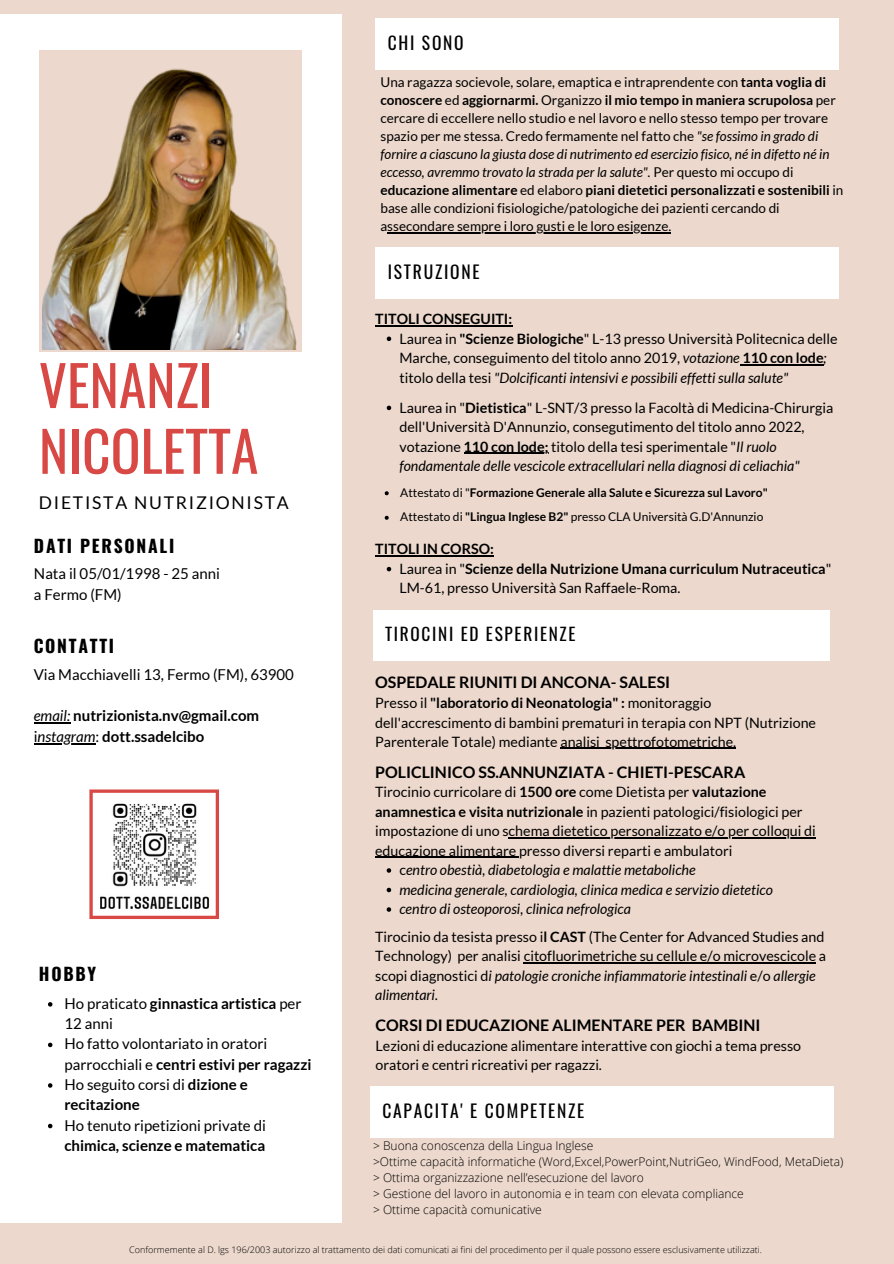
<style>
.page{position:relative;width:894px;height:1264px;background:#fff}
.page>*{position:absolute;margin:0;border:0;box-sizing:border-box;transform-origin:0 0}
.t1{font:55.5px/65.7px "Oswald";color:#d84845}
.t2{font:17.55px "Oswald";letter-spacing:.1em;color:#000}
.t3{font:700 17.55px "Oswald";letter-spacing:.1em;color:#000}
.t4{font:17.55px "Lato";letter-spacing:.1em;color:#000}
.t5{font:17.25px "Oswald";letter-spacing:.1em;color:#000}
.t6{font:700 15.9px "Lato";color:#000}
.t7{font:15px/20.2px "Lato";color:#000}
.t8{font:700 15px/21px "Lato";color:#000}
.t9{font:14.25px/19.5px "Lato";color:#000}
.t10{font:italic 14.25px/19.5px "Lato";color:#000}
.t11{font:700 14.25px "Lato";color:#000}
.t12{font:13.5px/18px "Lato";color:#000}
.t13{font:300 12px/16px "Open Sans";color:#000}
.t14{font:700 12px/24.5px "Lato";color:#000}
.t15{font:300 9px "Open Sans";color:#000}
.s1{font-weight:700}
.s2{font-style:italic}
.s3{font-weight:400;font-style:italic}
.s4{font-weight:400}
.s5{font-style:normal}
</style>
<div class="page">
<div style="left:0;top:0;width:893px;height:1263px;background:#ecd8cc"></div>
<div style="left:0;top:15px;width:341px;height:1208px;background:#fff"></div>
<div style="left:375px;top:18px;width:464px;height:52px;background:#fff"></div>
<div style="left:370px;top:1085px;width:463px;height:52px;background:#fff"></div>
<div style="left:375px;top:247px;width:464px;height:52px;background:#fff"></div>
<div style="left:373px;top:609px;width:455px;height:51px;background:#fff"></div>
<svg style="left:89px;top:789px;width:130px;height:130px"></svg>
<div style="left:39px;top:50px;width:262px;height:301px;background:#ecd8cc"></div>
<img style="left:43px;top:68px;width:254px;height:282px">
<hr style="left:34px;top:722px;width:36px;height:1px;background:#000">
<hr style="left:38px;top:743px;width:58px;height:1px;background:#000">
<hr style="left:560px;top:747px;width:39px;height:2px;background:#000">
<svg style="left:599px;top:747px;width:6px;height:2px"></svg>
<hr style="left:605px;top:747px;width:131px;height:2px;background:#000">
<svg style="left:386px;top:868px;width:5px;height:4px"></svg>
<svg style="left:386px;top:887px;width:5px;height:5px"></svg>
<svg style="left:386px;top:907px;width:5px;height:4px"></svg>
<hr style="left:508px;top:837px;width:307px;height:1px;background:#000">
<hr style="left:375px;top:856px;width:144px;height:1px;background:#000">
<hr style="left:523px;top:962px;width:293px;height:1px;background:#000">
<svg style="left:48px;top:1002px;width:4px;height:4px"></svg>
<svg style="left:48px;top:1042px;width:4px;height:5px"></svg>
<svg style="left:48px;top:1083px;width:4px;height:4px"></svg>
<svg style="left:48px;top:1123px;width:4px;height:5px"></svg>
<hr style="left:387px;top:232px;width:284px;height:1px;background:#000">
<svg style="left:386px;top:336px;width:5px;height:5px"></svg>
<hr style="left:742px;top:364px;width:81px;height:1px;background:#000">
<svg style="left:386px;top:405px;width:5px;height:5px"></svg>
<hr style="left:463px;top:452px;width:85px;height:1px;background:#000">
<svg style="left:384px;top:491px;width:4px;height:4px"></svg>
<svg style="left:384px;top:516px;width:4px;height:4px"></svg>
<svg style="left:386px;top:567px;width:5px;height:4px"></svg>
<hr style="left:375px;top:325px;width:137px;height:1px;background:#000">
<hr style="left:375px;top:555px;width:118px;height:1px;background:#000">
<p class="t2" style="left:387px;top:29px;width:77px">CHI SONO</p>
<p class="t12" style="left:380px;top:73px;width:464px">Una ragazza socievole, solare, emaptica e intraprendente con <span class="s1">tanta voglia di conoscere</span> ed <span class="s1">aggiornarmi.</span> Organizzo <span class="s1">il mio tempo in maniera scrupolosa</span> per cercare di eccellere nello studio e nel lavoro e nello stesso tempo per trovare spazio per me stessa. Credo fermamente nel fatto che <span class="s2">"se fossimo in grado di fornire a ciascuno la giusta dose di nutrimento ed esercizio fisico, né in difetto né in eccesso, avremmo trovato la strada per la salute".</span> Per questo mi occupo di <span class="s1">educazione alimentare</span> ed elaboro <span class="s1">piani dietetici personalizzati e sostenibili</span> in base alle condizioni fisiologiche/patologiche dei pazienti cercando di assecondare sempre i loro gusti e le loro esigenze.</p>
<p class="t2" style="left:387px;top:258px;width:93px">ISTRUZIONE</p>
<h1 class="t1" style="left:39px;top:350px;width:221px">VENANZI<br>NICOLETTA</h1>
<p class="t4" style="left:39px;top:492px;width:251px">DIETISTA NUTRIZIONISTA</p>
<p class="t3" style="left:34px;top:532px;width:142px">DATI PERSONALI</p>
<p class="t7" style="left:34px;top:563px;width:187px;line-height:20.7px">Nata il 05/01/1998 - 25 anni a Fermo (FM)</p>
<p class="t3" style="left:34px;top:631px;width:82px">CONTATTI</p>
<p class="t7" style="left:34px;top:664px;width:262px">Via Macchiavelli 13, Fermo (FM), 63900</p>
<p class="t8" style="left:34px;top:705px;width:227px"><span class="s3">email:</span> nutrizionista.nv@gmail.com <span class="s4">i</span><span class="s3">nstagram</span><span class="s4">:</span> dott.ssadelcibo</p>
<p class="t3" style="left:39px;top:960px;width:59px">HOBBY</p>
<p class="t7" style="left:64px;top:992px;width:248px">Ho praticato <span class="s1">ginnastica artistica</span> per<br>12 anni<br>Ho fatto volontariato in oratori parrocchiali e <span class="s1">centri estivi per ragazzi<br></span>Ho seguito corsi di <span class="s1">dizione e recitazione</span></p>
<p class="t7" style="left:64px;top:1114px;width:203px">Ho tenuto ripetizioni private di</p>
<p class="t8" style="left:64px;top:1134px;width:202px">chimica, scienze e matematica</p>
<p class="t11" style="left:375px;top:310px;width:138px">TITOLI CONSEGUITI:</p>
<p class="t9" style="left:399px;top:328px;width:439px">Laurea in <span class="s1">"Scienze Biologiche</span>" L-13 presso Università Politecnica delle<br>Marche, conseguimento del titolo anno 2019, <span class="s2">votazione</span> <span class="s1">110 con lode</span><span class="s2">; </span>titolo della tesi <span class="s2">"Dolcificanti intensivi e possibili effetti sulla salute"</span></p>
<p class="t9" style="left:399px;top:397px;width:435px">Laurea in "<span class="s1">Dietistica</span>" L-SNT/3 presso la Facoltà di Medicina-Chirurgia dell'Università D'Annunzio, consegutimento del titolo anno 2022, votazione <span class="s1">110 con lode;</span> titolo della tesi sperimentale "<span class="s2">Il ruolo fondamentale delle vescicole extracellulari nella diagnosi di celiachia"</span></p>
<p class="t14" style="left:400px;top:480px;width:369px"><span class="s4">Attestato di "</span>Formazione Generale alla Salute e Sicurezza sul Lavoro"<br><span class="s4">Attestato di</span> "Lingua Inglese B2" <span class="s4">presso CLA Università G.D'Annunzio</span></p>
<p class="t9" style="left:399px;top:558px;width:433px">Laurea in "<span class="s1">Scienze della Nutrizione Umana curriculum Nutraceutica</span>"<br>LM-61, presso Università San Raffaele-Roma.</p>
<p class="t11" style="left:375px;top:540px;width:120px">TITOLI IN CORSO:</p>
<p class="t5" style="left:385px;top:620px;width:192px">TIROCINI ED ESPERIENZE</p>
<p class="t6" style="left:375px;top:672px;width:296px">OSPEDALE RIUNITI DI ANCONA- SALESI</p>
<p class="t9" style="left:375px;top:693px;width:442px">Presso il <span class="s1">"laboratorio di Neonatologia" :</span> monitoraggio dell'accrescimento di bambini prematuri in terapia con NPT (Nutrizione<br>Parenterale Totale) mediante analisi spettrofotometriche.</p>
<p class="t6" style="left:375px;top:762px;width:371px">POLICLINICO SS.ANNUNZIATA - CHIETI-PESCARA</p>
<p class="t9" style="left:375px;top:781px;width:442px">Tirocinio curricolare di <span class="s1">1500 ore</span> come Dietista per <span class="s1">valutazione anamnestica e visita nutrizionale</span> in pazienti patologici/fisiologici per impostazione di uno schema dietetico personalizzato e/o per colloqui di educazione alimentare presso diversi reparti e ambulatori</p>
<p class="t10" style="left:399px;top:860px;width:375px"><span class="s5">c</span>entro obestià, diabetologia e malattie metaboliche<br>medicina generale, cardiologia, clinica medica e servizio dietetico centro di osteoporosi, clinica nefrologica</p>
<p class="t9" style="left:375px;top:926px;width:452px">Tirocinio da tesista presso i<span class="s1">l CAST</span> (The Center for Advanced Studies and Technology) per analisi citofluorimetriche su cellule e/o microvescicole a scopi diagnostici d<span class="s2">i patologie croniche infiammatorie intestinali</span> e/o <span class="s2">allergie alimentari.</span></p>
<p class="t6" style="left:375px;top:1015px;width:386px">CORSI DI EDUCAZIONE ALIMENTARE PER BAMBINI</p>
<p class="t9" style="left:375px;top:1036px;width:427px">Lezioni di educazione alimentare interattive con giochi a tema presso oratori e centri ricreativi per ragazzi.</p>
<p class="t2" style="left:382px;top:1096px;width:203px">CAPACITA' E COMPETENZE</p>
<p class="t13" style="left:373px;top:1136px;width:471px">&gt; Buona conoscenza della Lingua Inglese<br>&gt;Ottime capacità informatiche (Word,Excel,PowerPoint,NutriGeo, WindFood, MetaDieta) &gt; Ottima organizzazione nell’esecuzione del lavoro<br>&gt; Gestione del lavoro in autonomia e in team con elevata compliance<br>&gt; Ottime capacità comunicative</p>
<p class="t15" style="left:129px;top:1243px;width:634px">Conformemente al D. lgs 196/2003 autorizzo al trattamento dei dati comunicati ai fini del procedimento per il quale possono essere esclusivamente utilizzati.</p>
</div>
